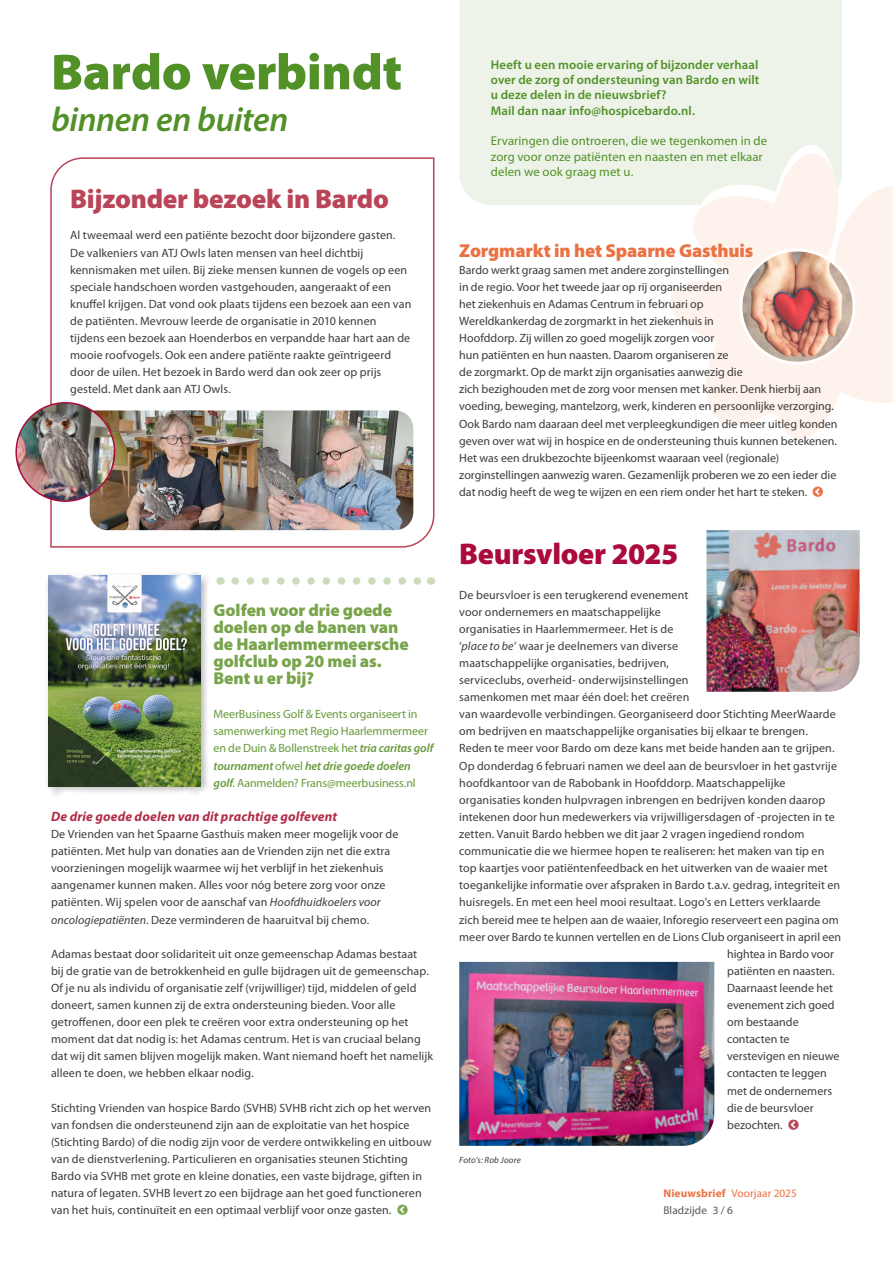
<style>
.page{position:relative;width:893px;height:1263px;background:#fff}
.page>*{position:absolute;margin:0;border:0;box-sizing:border-box;transform-origin:0 0}
.t1{font:900 51px "Myriad Pro";letter-spacing:-.005em;color:#519127}
.t2{font:italic 600 34.5px "Myriad Pro";letter-spacing:-.01em;color:#519127}
.t3{font:900 30px "Myriad Pro";letter-spacing:-.01em;color:#aa0b3c}
.t4{font:900 27px "Myriad Pro";letter-spacing:-.01em;color:#ba4458}
.t5{font:900 18.75px "Myriad Pro";letter-spacing:-.01em;color:#eb7243}
.t6{font:900 17.25px/17.1px "Myriad Pro";letter-spacing:-.01em;color:#78a44b}
.t7{font:italic 700 13.5px "Myriad Pro";letter-spacing:.01em;color:#b12c49}
.t8{font:600 12.75px/15.3px "Myriad Pro";letter-spacing:.01em;color:#519127}
.t9{font:12.75px/15.3px "Myriad Pro";letter-spacing:.01em;color:#519127}
.t10{font:12px/17.1px "Myriad Pro";letter-spacing:.005em;color:#3c3c3b}
.t11{font:12px/17.1px "Myriad Pro";letter-spacing:-.005em;color:#659a38}
.t12{font:11.25px "Myriad Pro";letter-spacing:.01em;color:#eb7243}
.t13{font:11.25px "Myriad Pro";letter-spacing:.015em;color:#575756}
.t14{font:italic 9px "Myriad Pro";letter-spacing:.015em;color:#3c3c3b}
.s1{font-weight:600;font-style:italic}
.s2{font-style:italic}
.s3{font-weight:700}
</style>
<div class="page">
<div style="left:459px;top:0;width:383px;height:205px;background:#eef3e9"></div>
<svg style="left:676px;top:143px;width:166px;height:8px"></svg>
<svg style="left:667px;top:151px;width:226px;height:288px;fill:#fef3ec"></svg>
<svg style="left:50px;top:157px;width:385px;height:391px"></svg>
<img style="left:90px;top:410px;width:323px;height:120px">
<img style="left:18px;top:403px;width:97px;height:98px">
<div style="left:15px;top:402px;width:100px;height:100px;border:2px solid #aa0b3c;border-radius:50%"></div>
<div style="left:45px;top:572px;width:164px;height:223px;background:#000;opacity:.3"></div>
<img style="left:49px;top:576px;width:152px;height:211px">
<svg style="left:235px;top:577px;width:186px;height:8px"></svg>
<img style="left:741px;top:250px;width:113px;height:113px;border-radius:57px">
<div style="left:739px;top:248px;width:117px;height:117px;border:3px solid #fff;border-radius:50%"></div>
<img style="left:706px;top:530px;width:154px;height:162px">
<img style="left:459px;top:962px;width:255px;height:184px">
<p class="t1" style="left:51px;top:38px;width:353px">Bardo verbindt</p>
<p class="t2" style="left:51px;top:97px;width:239px">binnen en buiten</p>
<p class="t4" style="left:70px;top:181px;width:320px">Bijzonder bezoek in Bardo</p>
<p class="t10" style="left:70px;top:227px;width:343px">Al tweemaal werd een patiënte bezocht door bijzondere gasten.<br>De valkeniers van ATJ Owls laten mensen van heel dichtbij kennismaken met uilen. Bij zieke mensen kunnen de vogels op een speciale handschoen worden vastgehouden, aangeraakt of een knuffel krijgen. Dat vond ook plaats tijdens een bezoek aan een van de patiënten. Mevrouw leerde de organisatie in 2010 kennen tijdens een bezoek aan Hoenderbos en verpandde haar hart aan de mooie roofvogels. Ook een andere patiënte raakte geïntrigeerd door de uilen. Het bezoek in Bardo werd dan ook zeer op prijs gesteld. Met dank aan ATJ Owls.</p>
<p class="t6" style="left:214px;top:601px;width:197px">Golfen voor drie goede doelen op de banen van de Haarlemmermeersche golfclub op 20 mei as.<br>Bent u er bij?</p>
<p class="t11" style="left:214px;top:705px;width:221px">MeerBusiness Golf &amp; Events organiseert in samenwerking met Regio Haarlemmermeer en de Duin &amp; Bollenstreek het <span class="s1">tria caritas golf tournament</span> ofwel <span class="s1">het drie goede doelen golf</span>. Aanmelden? Frans@meerbusiness.nl</p>
<p class="t7" style="left:51px;top:809px;width:288px">De drie goede doelen van dit prachtige golfevent</p>
<p class="t10" style="left:51px;top:825px;width:349px">De Vrienden van het Spaarne Gasthuis maken meer mogelijk voor de patiënten. Met hulp van donaties aan de Vrienden zijn net die extra voorzieningen mogelijk waarmee wij het verblijf in het ziekenhuis aangenamer kunnen maken. Alles voor nóg betere zorg voor onze patiënten. Wij spelen voor de aanschaf van <span class="s2">Hoofdhuidkoelers voor oncologiepatiënten</span>. Deze verminderen de haaruitval bij chemo.</p>
<p class="t10" style="left:51px;top:945px;width:384px">Adamas bestaat door solidariteit uit onze gemeenschap Adamas bestaat<br>bij de gratie van de betrokkenheid en gulle bijdragen uit de gemeenschap.<br>Of je nu als individu of organisatie zelf (vrijwilliger) tijd, middelen of geld doneert, samen kunnen zij de extra ondersteuning bieden. Voor alle getroffenen, door een plek te creëren voor extra ondersteuning op het moment dat dat nodig is: het Adamas centrum. Het is van cruciaal belang dat wij dit samen blijven mogelijk maken. Want niemand hoeft het namelijk alleen te doen, we hebben elkaar nodig.</p>
<p class="t10" style="left:51px;top:1099px;width:382px">Stichting Vrienden van hospice Bardo (SVHB) SVHB richt zich op het werven van fondsen die ondersteunend zijn aan de exploitatie van het hospice (Stichting Bardo) of die nodig zijn voor de verdere ontwikkeling en uitbouw van de dienstverlening. Particulieren en organisaties steunen Stichting Bardo via SVHB met grote en kleine donaties, een vaste bijdrage, giften in natura of legaten. SVHB levert zo een bijdrage aan het goed functioneren van het huis, continuïteit en een optimaal verblijf voor onze gasten.</p>
<p class="t8" style="left:491px;top:57px;width:270px">Heeft u een mooie ervaring of bijzonder verhaal over de zorg of ondersteuning van Bardo en wilt u deze delen in de nieuwsbrief?<br>Mail dan naar info@hospicebardo.nl.</p>
<p class="t9" style="left:491px;top:133px;width:278px">Ervaringen die ontroeren, die we tegenkomen in de zorg voor onze patiënten en naasten en met elkaar delen we ook graag met u.</p>
<p class="t5" style="left:459px;top:238px;width:296px">Zorgmarkt in het Spaarne Gasthuis</p>
<p class="t10" style="left:459px;top:261px;width:380px">Bardo werkt graag samen met andere zorginstellingen<br>in de regio. Voor het tweede jaar op rij organiseerden<br>het ziekenhuis en Adamas Centrum in februari op<br>Wereldkankerdag de zorgmarkt in het ziekenhuis in<br>Hoofddorp. Zij willen zo goed mogelijk zorgen voor<br>hun patiënten en hun naasten. Daarom organiseren ze<br>de zorgmarkt. Op de markt zijn organisaties aanwezig die<br>zich bezighouden met de zorg voor mensen met kanker. Denk hierbij aan voeding, beweging, mantelzorg, werk, kinderen en persoonlijke verzorging.<br>Ook Bardo nam daaraan deel met verpleegkundigen die meer uitleg konden geven over wat wij in hospice en de ondersteuning thuis kunnen betekenen.<br>Het was een drukbezochte bijeenkomst waaraan veel (regionale) zorginstellingen aanwezig waren. Gezamenlijk proberen we zo een ieder die dat nodig heeft de weg te wijzen en een riem onder het hart te steken.</p>
<p class="t3" style="left:459px;top:534px;width:220px">Beursvloer 2025</p>
<p class="t10" style="left:459px;top:586px;width:231px">De beursvloer is een terugkerend evenement</p>
<p class="t10" style="left:459px;top:603px;width:203px">voor ondernemers en maatschappelijke</p>
<p class="t10" style="left:459px;top:620px;width:216px">organisaties in Haarlemmermeer. Het is de</p>
<p class="t10" style="left:459px;top:637px;width:220px">‘<span class="s2">place to be</span>’ waar je deelnemers van diverse</p>
<p class="t10" style="left:459px;top:654px;width:211px">maatschappelijke organisaties, bedrijven,</p>
<p class="t10" style="left:459px;top:671px;width:231px">serviceclubs, overheid- onderwijsinstellingen</p>
<p class="t10" style="left:459px;top:688px;width:232px">samenkomen met maar één doel: het creëren</p>
<p class="t10" style="left:459px;top:705px;width:378px">van waardevolle verbindingen. Georganiseerd door Stichting MeerWaarde</p>
<p class="t10" style="left:459px;top:723px;width:350px">om bedrijven en maatschappelijke organisaties bij elkaar te brengen.</p>
<p class="t10" style="left:459px;top:740px;width:377px">Reden te meer voor Bardo om deze kans met beide handen aan te grijpen.</p>
<p class="t10" style="left:459px;top:757px;width:379px">Op donderdag 6 februari namen we deel aan de beursvloer in het gastvrije</p>
<p class="t10" style="left:459px;top:774px;width:328px">hoofdkantoor van de Rabobank in Hoofddorp. Maatschappelijke</p>
<p class="t10" style="left:459px;top:791px;width:368px">organisaties konden hulpvragen inbrengen en bedrijven konden daarop</p>
<p class="t10" style="left:459px;top:808px;width:377px">intekenen door hun medewerkers via vrijwilligersdagen of -projecten in te</p>
<p class="t10" style="left:459px;top:825px;width:347px">zetten. Vanuit Bardo hebben we dit jaar 2 vragen ingediend rondom</p>
<p class="t10" style="left:459px;top:842px;width:367px">communicatie die we hiermee hopen te realiseren: het maken van tip en</p>
<p class="t10" style="left:459px;top:859px;width:370px">top kaartjes voor patiëntenfeedback en het uitwerken van de waaier met</p>
<p class="t10" style="left:459px;top:876px;width:383px">toegankelijke informatie over afspraken in Bardo t.a.v. gedrag, integriteit en</p>
<p class="t10" style="left:459px;top:894px;width:363px">huisregels. En met een heel mooi resultaat. Logo’s en Letters verklaarde</p>
<p class="t10" style="left:459px;top:911px;width:381px">zich bereid mee te helpen aan de waaier, Inforegio reserveert een pagina om</p>
<p class="t10" style="left:459px;top:928px;width:384px">meer over Bardo te kunnen vertellen en de Lions Club organiseert in april een</p>
<p class="t10" style="left:727px;top:945px;width:108px">hightea in Bardo voor</p>
<p class="t10" style="left:727px;top:962px;width:109px">patiënten en naasten.</p>
<p class="t10" style="left:727px;top:979px;width:107px">Daarnaast leende het</p>
<p class="t10" style="left:727px;top:996px;width:109px">evenement zich goed</p>
<p class="t10" style="left:727px;top:1013px;width:73px">om bestaande</p>
<p class="t10" style="left:727px;top:1030px;width:64px">contacten te</p>
<p class="t10" style="left:727px;top:1047px;width:114px">verstevigen en nieuwe</p>
<p class="t10" style="left:727px;top:1065px;width:101px">contacten te leggen</p>
<p class="t10" style="left:727px;top:1082px;width:106px">met de ondernemers</p>
<p class="t10" style="left:727px;top:1099px;width:88px">die de beursvloer</p>
<p class="t10" style="left:727px;top:1116px;width:57px">bezochten.</p>
<p class="t14" style="left:459px;top:1154px;width:63px">Foto’s: Rob Joore</p>
<p class="t12" style="left:663px;top:1186px;width:135px"><span class="s3">Nieuwsbrief</span> Voorjaar 2025</p>
<p class="t13" style="left:663px;top:1203px;width:71px">Bladzijde 3 / 6</p>
</div>
